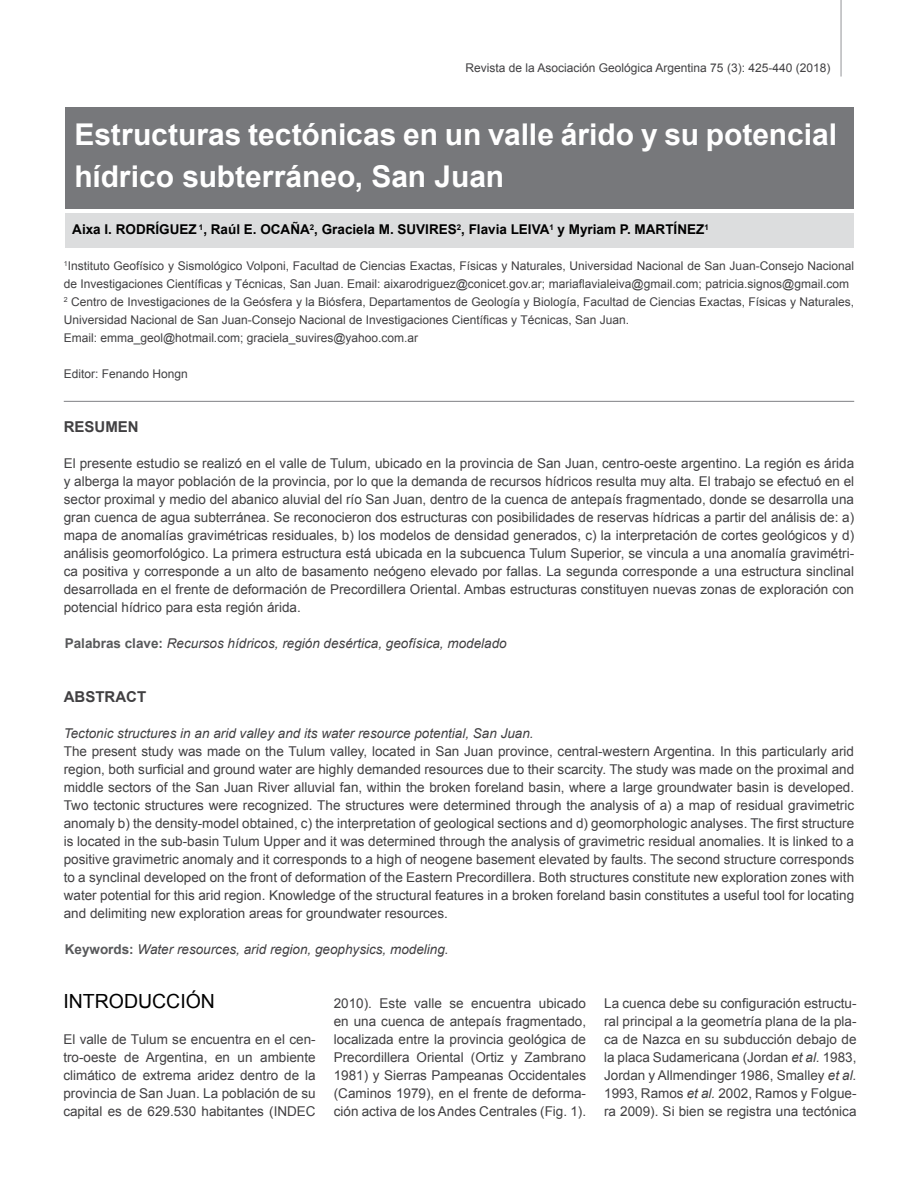
<style>
.page{position:relative;width:918px;height:1188px;background:#fff}
.page>*{position:absolute;margin:0;border:0;box-sizing:border-box;transform-origin:0 0}
.t1{font:700 30px/42px "Arial";color:#fff}
.t2{font:19.5px "Arial";color:#000}
.t3{font:700 15px "Arial";color:#414042}
.t4{font:13.5px/18px "Arial";color:#414042;text-align:justify}
.t5{font:italic 13.5px "Arial";color:#414042}
.t6{font:700 13.5px "Arial";color:#000}
.t7{font:12px/18px "Arial";color:#414042}
.s1{font-weight:700;font-style:normal;color:#58595b}
.s2{font-style:italic}
</style>
<div class="page">
<hr style="left:841px;top:0;width:1px;height:77px;background:#939598">
<div style="left:65px;top:107px;width:788px;height:102px;background:#77787b"></div>
<div style="left:65px;top:213px;width:788px;height:35px;background:#dcddde"></div>
<hr style="left:64px;top:401px;width:790px;height:1px;background:#7e8083">
<p class="t7" style="left:466px;top:59px;width:366px">Revista de la Asociación Geológica Argentina 75 (3): 425-440 (2018)</p>
<h1 class="t1" style="left:74px;top:114px;width:764px">Estructuras tectónicas en un valle árido y su potencial hídrico subterráneo, San Juan</h1>
<p class="t6" style="left:72px;top:220px;width:638px">Aixa I. RODRÍGUEZ <sup>1</sup>, Raúl E. OCAÑA<sup>2</sup>, Graciela M. SUVIRES<sup>2</sup>, Flavia LEIVA<sup>1</sup> y Myriam P. MARTÍNEZ<sup>1</sup></p>
<p class="t7" style="left:64px;top:257px;width:792px"><sup>1</sup>Instituto Geofísico y Sismológico Volponi, Facultad de Ciencias Exactas, Físicas y Naturales, Universidad Nacional de San Juan-Consejo Nacional de Investigaciones Científicas y Técnicas, San Juan. Email: aixarodriguez@conicet.gov.ar; mariaflavialeiva@gmail.com; patricia.signos@gmail.com <sup>2</sup> Centro de Investigaciones de la Geósfera y la Biósfera, Departamentos de Geología y Biología, Facultad de Ciencias Exactas, Físicas y Naturales, Universidad Nacional de San Juan-Consejo Nacional de Investigaciones Científicas y Técnicas, San Juan.<br>Email: emma_geol@hotmail.com; graciela_suvires@yahoo.com.ar</p>
<p class="t7" style="left:64px;top:365px;width:126px">Editor: Fenando Hongn</p>
<p class="t3" style="left:64px;top:417px;width:76px">RESUMEN</p>
<p class="t4" style="left:64px;top:454px;width:792px">El presente estudio se realizó en el valle de Tulum, ubicado en la provincia de San Juan, centro-oeste argentino. La región es árida y alberga la mayor población de la provincia, por lo que la demanda de recursos hídricos resulta muy alta. El trabajo se efectuó en el sector proximal y medio del abanico aluvial del río San Juan, dentro de la cuenca de antepaís fragmentado, donde se desarrolla una gran cuenca de agua subterránea. Se reconocieron dos estructuras con posibilidades de reservas hídricas a partir del análisis de: a) mapa de anomalías gravimétricas residuales, b) los modelos de densidad generados, c) la interpretación de cortes geológicos y d) análisis geomorfológico. La primera estructura está ubicada en la subcuenca Tulum Superior, se vincula a una anomalía gravimétri&shy;ca positiva y corresponde a un alto de basamento neógeno elevado por fallas. La segunda corresponde a una estructura sinclinal desarrollada en el frente de deformación de Precordillera Oriental. Ambas estructuras constituyen nuevas zonas de exploración con potencial hídrico para esta región árida.</p>
<p class="t5" style="left:65px;top:634px;width:443px"><span class="s1">Palabras clave:</span> Recursos hídricos, región desértica, geofísica, modelado</p>
<p class="t3" style="left:64px;top:687px;width:84px">ABSTRACT</p>
<p class="t5" style="left:64px;top:725px;width:471px">Tectonic structures in an arid valley and its water resource potential, San Juan.</p>
<p class="t4" style="left:64px;top:742px;width:792px">The present study was made on the Tulum valley, located in San Juan province, central-western Argentina. In this particularly arid region, both surficial and ground water are highly demanded resources due to their scarcity. The study was made on the proximal and middle sectors of the San Juan River alluvial fan, within the broken foreland basin, where a large groundwater basin is developed.<br>Two tectonic structures were recognized. The structures were determined through the analysis of a) a map of residual gravimetric anomaly b) the density-model obtained, c) the interpretation of geological sections and d) geomorphologic analyses. The first structure is located in the sub-basin Tulum Upper and it was determined through the analysis of gravimetric residual anomalies. It is linked to a positive gravimetric anomaly and it corresponds to a high of neogene basement elevated by faults. The second structure corresponds to a synclinal developed on the front of deformation of the Eastern Precordillera. Both structures constitute new exploration zones with water potential for this arid region. Knowledge of the structural features in a broken foreland basin constitutes a useful tool for locating and delimiting new exploration areas for groundwater resources.</p>
<p class="t5" style="left:65px;top:940px;width:385px"><span class="s1">Keywords:</span> Water resources, arid region, geophysics, modeling.</p>
<h2 class="t2" style="left:63px;top:988px;width:153px">INTRODUCCIÓN</h2>
<p class="t4" style="left:63px;top:1030px;width:254px">El valle de Tulum se encuentra en el cen&shy;tro-oeste de Argentina, en un ambiente climático de extrema aridez dentro de la provincia de San Juan. La población de su capital es de 629.530 habitantes (INDEC</p>
<p class="t4" style="left:334px;top:994px;width:254px">2010). Este valle se encuentra ubicado en una cuenca de antepaís fragmentado, localizada entre la provincia geológica de Precordillera Oriental (Ortiz y Zambrano 1981) y Sierras Pampeanas Occidentales (Caminos 1979), en el frente de deforma&shy;ción activa de los Andes Centrales (Fig. 1).</p>
<p class="t4" style="left:604px;top:994px;width:254px">La cuenca debe su configuración estructu&shy;ral principal a la geometría plana de la pla&shy;ca de Nazca en su subducción debajo de la placa Sudamericana (Jordan <span class="s2">et al.</span> 1983, Jordan y Allmendinger 1986, Smalley <span class="s2">et al.<br></span>1993, Ramos <span class="s2">et al.</span> 2002, Ramos y Folgue&shy;ra 2009). Si bien se registra una tectónica</p>
</div>
